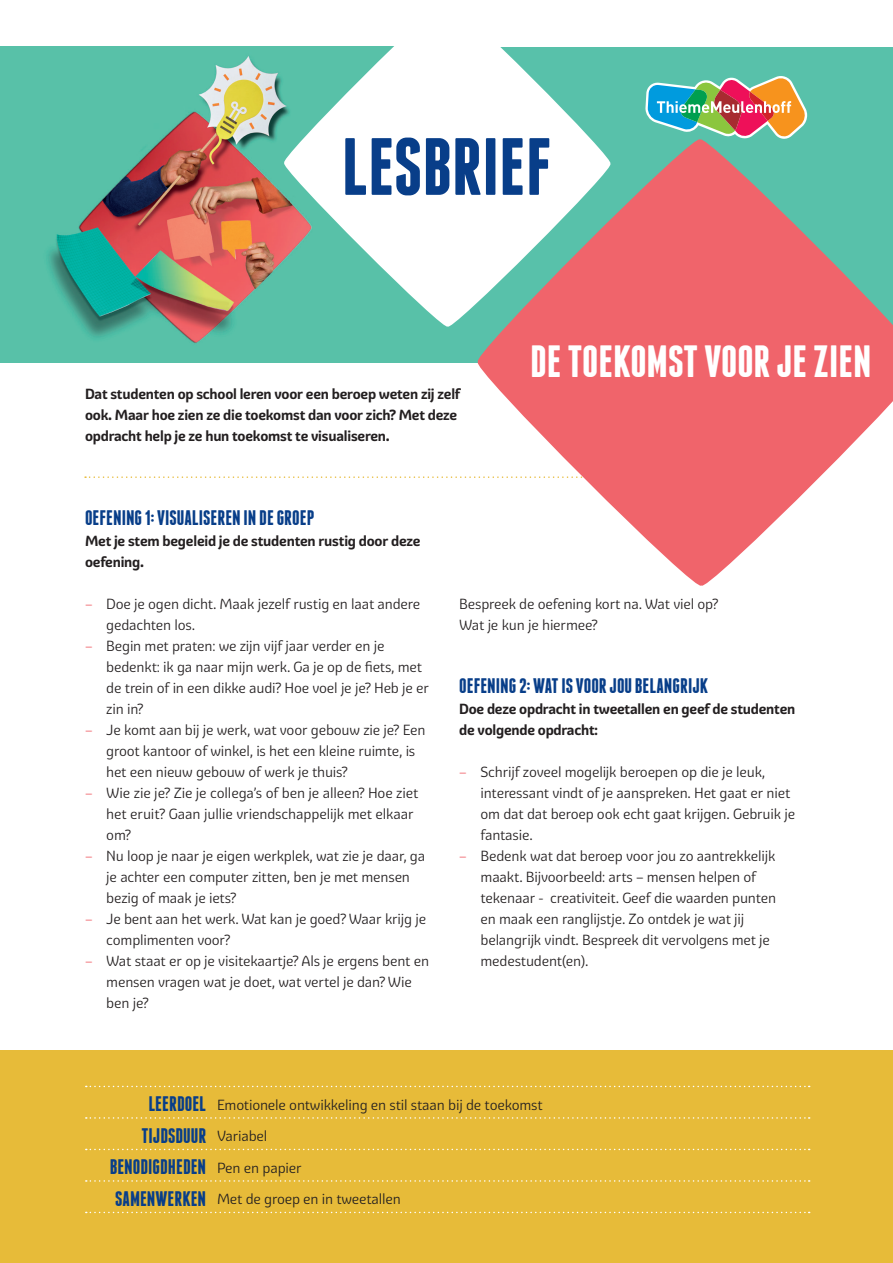
<style>
.page{position:relative;width:893px;height:1263px;background:#fff}
.page>*{position:absolute;margin:0;border:0;box-sizing:border-box;transform-origin:0 0}
.t1{font:700 81px "Franchise";color:#083e89}
.t2{font:700 45px "Franchise";color:#fff}
.t3{font:700 21px/31.5px "Franchise";color:#083e89;text-align:center}
.t4{font:14.25px/21px "Graviola";letter-spacing:-.015em;color:#231f20}
.t5{font:700 14.25px/21px "Graviola";letter-spacing:-.015em;color:#231f20}
.s1{color:#f0646b}
.s2{font-family:"Franchise";font-weight:700;font-size:21px;color:#083e89}
.s3{font-family:"Graviola";font-weight:400;font-size:14.25px;color:#231f20}
</style>
<div class="page">
<svg style="left:85px;top:476px;width:377px;height:2px"></svg>
<div style="left:0;top:47px;width:893px;height:315px;background:#58c1aa"></div>
<img style="left:46px;top:56px;width:228px;height:287px">
<svg style="left:274px;top:46px;width:305px;height:281px;fill:#fff"></svg>
<svg style="left:464px;top:126px;width:429px;height:460px;fill:#f0646b"></svg>
<div style="left:0;top:1050px;width:893px;height:213px;background:#e7bb39"></div>
<svg style="left:86px;top:1086px;width:724px;height:1px"></svg>
<svg style="left:86px;top:1117px;width:724px;height:2px"></svg>
<svg style="left:86px;top:1149px;width:724px;height:1px"></svg>
<svg style="left:86px;top:1180px;width:724px;height:2px"></svg>
<svg style="left:86px;top:1212px;width:724px;height:1px"></svg>
<svg style="left:645px;top:76px;width:162px;height:64px"></svg>
<h1 class="t1" style="left:341px;top:129px;width:212px">LESBRIEF</h1>
<p class="t5" style="left:85px;top:384px;width:377px">Dat studenten op school leren voor een beroep weten zij zelf ook. Maar hoe zien ze die toekomst dan voor zich? Met deze opdracht help je ze hun toekomst te visualiseren.</p>
<h2 class="t2" style="left:530px;top:340px;width:343px">DE TOEKOMST VOOR JE ZIEN</h2>
<h3 class="t3" style="left:85px;top:502px;width:231px">OEFENING 1: VISUALISEREN IN DE GROEP</h3>
<p class="t5" style="left:85px;top:531px;width:337px">Met je stem begeleid je de studenten rustig door deze oefening.</p>
<p class="t4" style="left:106px;top:594px;width:315px;text-indent:-21px"><span class="s1">–</span> Doe je ogen dicht. Maak jezelf rustig en laat andere gedachten los.</p>
<p class="t4" style="left:106px;top:636px;width:324px;text-indent:-21px"><span class="s1">–</span> Begin met praten: we zijn vijf jaar verder en je bedenkt: ik ga naar mijn werk. Ga je op de fiets, met de trein of in een dikke audi? Hoe voel je je? Heb je er zin in?</p>
<p class="t4" style="left:106px;top:720px;width:321px;text-indent:-21px"><span class="s1">–</span> Je komt aan bij je werk, wat voor gebouw zie je? Een groot kantoor of winkel, is het een kleine ruimte, is het een nieuw gebouw of werk je thuis?</p>
<p class="t4" style="left:106px;top:783px;width:314px;text-indent:-21px"><span class="s1">–</span> Wie zie je? Zie je collega’s of ben je alleen? Hoe ziet het eruit? Gaan jullie vriendschappelijk met elkaar om?</p>
<p class="t4" style="left:106px;top:846px;width:321px;text-indent:-21px"><span class="s1">–</span> Nu loop je naar je eigen werkplek, wat zie je daar, ga je achter een computer zitten, ben je met mensen bezig of maak je iets?</p>
<p class="t4" style="left:106px;top:909px;width:322px;text-indent:-21px"><span class="s1">–</span> Je bent aan het werk. Wat kan je goed? Waar krijg je complimenten voor?</p>
<p class="t4" style="left:106px;top:951px;width:324px;text-indent:-21px"><span class="s1">–</span> Wat staat er op je visitekaartje? Als je ergens bent en mensen vragen wat je doet, wat vertel je dan? Wie ben je?</p>
<p class="t4" style="left:459px;top:594px;width:261px">Bespreek de oefening kort na. Wat viel op?<br>Wat je kun je hiermee?</p>
<h3 class="t3" style="left:459px;top:670px;width:250px">OEFENING 2: WAT IS VOOR JOU BELANGRIJK</h3>
<p class="t5" style="left:459px;top:699px;width:338px">Doe deze opdracht in tweetallen en geef de studenten de volgende opdracht:</p>
<p class="t4" style="left:480px;top:762px;width:316px;text-indent:-21px"><span class="s1">–</span> Schrijf zoveel mogelijk beroepen op die je leuk, interessant vindt of je aanspreken. Het gaat er niet om dat dat beroep ook echt gaat krijgen. Gebruik je fantasie.</p>
<p class="t4" style="left:480px;top:846px;width:297px;text-indent:-21px"><span class="s1">–</span> Bedenk wat dat beroep voor jou zo aantrekkelijk maakt. Bijvoorbeeld: arts – mensen helpen of tekenaar - creativiteit. Geef die waarden punten en maak een ranglijstje. Zo ontdek je wat jij belangrijk vindt. Bespreek dit vervolgens met je medestudent(en).</p>
<p class="t4" style="left:148px;top:1094px;width:396px"><span class="s2">LEERDOEL</span> Emotionele ontwikkeling en stil staan bij de toekomst</p>
<h3 class="t3" style="left:110px;top:1119px;width:193px">TIJDSDUUR <span class="s3">Variabel<br></span>BENODIGDHEDEN <span class="s3">Pen en papier</span></h3>
<p class="t4" style="left:115px;top:1189px;width:287px"><span class="s2">SAMENWERKEN</span> Met de groep en in tweetallen</p>
</div>
